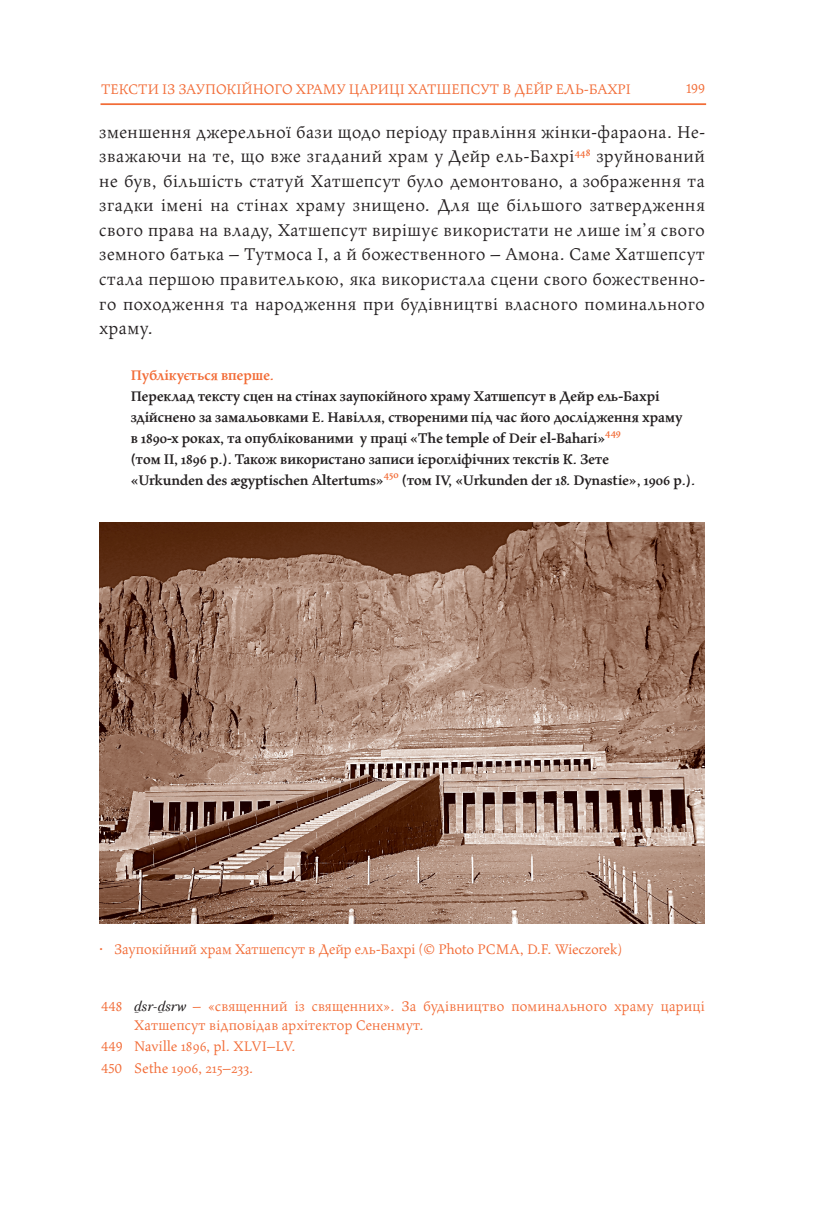
<style>
.page{position:relative;width:829px;height:1206px;background:#fff}
.page>*{position:absolute;margin:0;border:0;box-sizing:border-box;transform-origin:0 0}
.t1{font:19.25px/24.5px "Maiola Pro";letter-spacing:.025em;color:#231f20;text-align:justify}
.t2{font:700 15.75px/21px "Maiola Pro";color:#231f20}
.t3{font:15.75px/18.9px "Maiola Pro";color:#f26c37}
.t4{font:700 15.75px "Maiola Pro";color:#f26c37}
.s1{font-family:"Brill";font-style:italic}
.s2{font-family:"Brill";font-style:italic;color:#231f20}
</style>
<div class="page">
<hr style="left:100px;top:103px;width:606px;height:2px;background:#f26c37">
<img style="left:99px;top:523px;width:605px;height:400px">
<p class="t3" style="left:101px;top:80px;width:531px">ТЕКСТИ ІЗ ЗАУПОКІЙНОГО ХРАМУ ЦАРИЦІ ХАТШЕПСУТ В ДЕЙР ЕЛЬ-БАХРІ</p>
<p class="t3" style="left:686px;top:79px;width:20px">199</p>
<p class="t1" style="left:99px;top:120px;width:607px">зменшення джерельної бази щодо періоду правління жінки-фараона. Не&shy;зважаючи на те, що вже згаданий храм у Дейр ель-Бахрі<sup>448</sup> зруйнований не був, більшість статуй Хатшепсут було демонтовано, а зображення та згадки імені на стінах храму знищено. Для ще більшого затвердження свого права на владу, Хатшепсут вирішує використати не лише ім’я свого земного батька – Тутмоса І, а й божественного – Амона. Саме Хатшепсут стала першою правителькою, яка використала сцени свого божественно&shy;го походження та народження при будівництві власного поминального храму.</p>
<p class="t4" style="left:131px;top:363px;width:145px">Публікується вперше.</p>
<p class="t2" style="left:131px;top:384px;width:565px">Переклад тексту сцен на стінах заупокійного храму Хатшепсут в Дейр ель-Бахрі здійснено за замальовками Е. Навілля, створеними під час його дослідження храму<br>в 1890-х роках, та опублікованими у праці «The temple of Deir el-Bahari»<sup>449<br></sup>(том ІІ, 1896 р.). Також використано записи ієрогліфічних текстів К. Зете<br>«Urkunden des ægyptischen Altertums»<sup>450</sup> (том IV, «Urkunden der 18. Dynastie», 1906 р.).</p>
<p class="t3" style="left:99px;top:940px;width:524px"><span class="s1">•</span> Заупокійний храм Хатшепсут в Дейр ель-Бахрі (© Photo PCMA, D.F. Wieczorek)</p>
<p class="t3" style="left:134px;top:997px;width:572px;text-indent:-33px">448 <span class="s2">ḏsr-ḏsrw</span> – «cвященний із священних». За будівництво поминального храму цариці<br>Хатшепсут відповідав архітектор Сененмут.</p>
<p class="t3" style="left:101px;top:1036px;width:196px;line-height:21.3px">449 Naville 1896, pl. XLVI–LV.<br>450 Sethe 1906, 215–233.</p>
</div>
